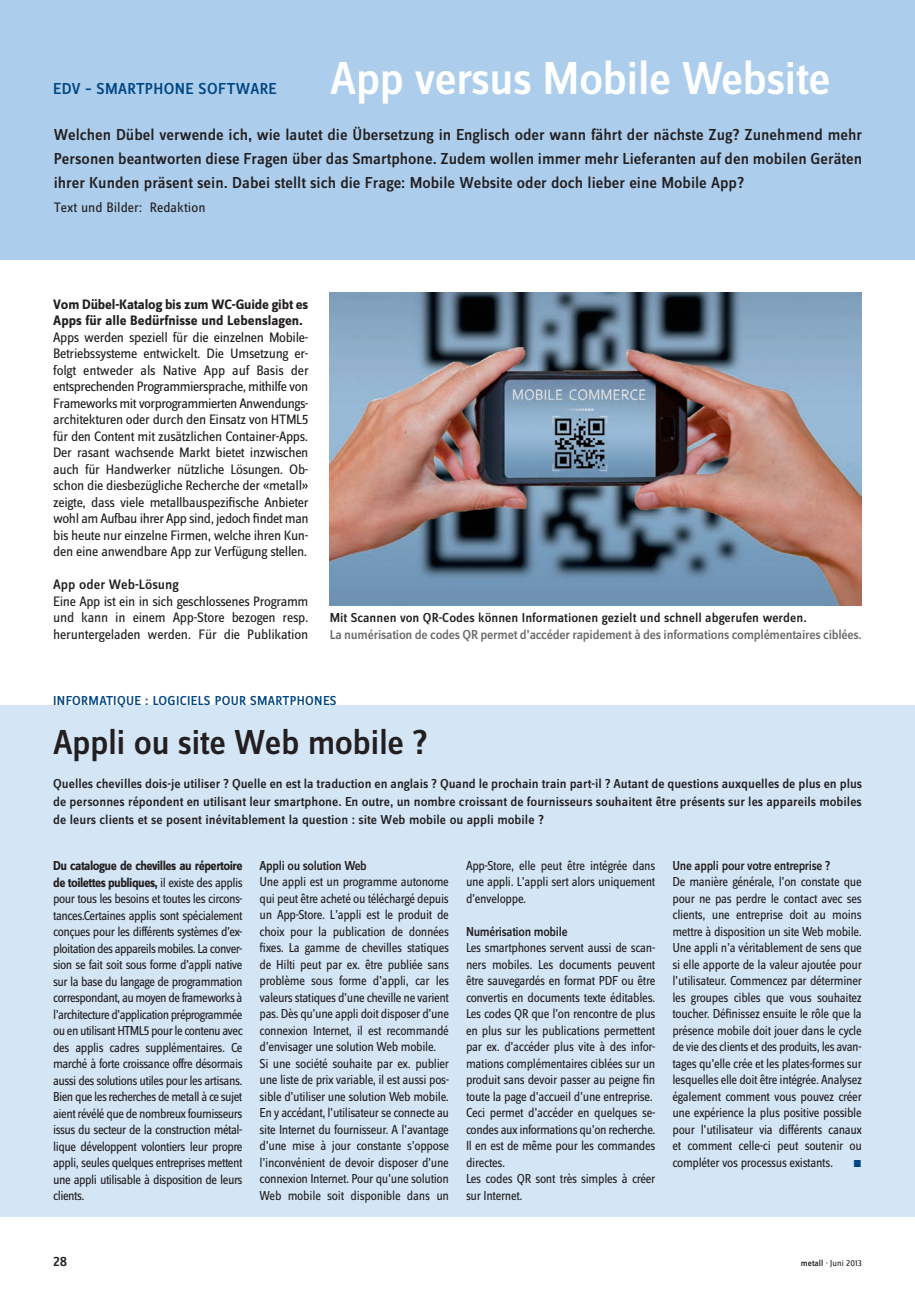
<style>
.page{position:relative;width:915px;height:1293px;background:#fff}
.page>*{position:absolute;margin:0;border:0;box-sizing:border-box;transform-origin:0 0}
.t1{font:500 48px "Zine Sans Dis";letter-spacing:-.015em;color:#fff}
.FR_Titel_24_medium{font:500 36px "Zine Sans Dis";letter-spacing:-.015em;color:#231f20}
.t2{font:500 16.5px/24px "Zine Sans Dis";color:#231f20;text-align:justify}
.t3{font:500 16.5px "Zine Sans Dis";letter-spacing:.025em;color:#004684}
.DE_Grundtext_ohne_EZ{font:14.25px/16.5px "Zine Sans Dis";letter-spacing:-.025em;color:#231f20;text-align:justify}
.DE_Grundtext_ohne_EZ-2{font:700 14.25px/16.5px "Zine Sans Dis";color:#231f20}
.DE_Grundtext_ohne_EZ-3{font:14.25px "Zine Sans Dis";color:#231f20}
.DE_Grundtext_ohne_EZ-4{font:500 14.25px "Zine Sans Dis";color:#231f20}
.FR_Grundtext_ohne_EZ{font:13.5px/16.5px "Zine Sans Dis";letter-spacing:-.025em;color:#231f20;text-align:justify;scale:.95 1}
.DE_Legende_9__medium{font:500 13.5px/18px "Zine Sans Dis";color:#231f20;text-align:justify}
.DE_Legende_9__medium-2{font:500 13.5px "Zine Sans Dis";letter-spacing:-.02em;color:#6c6d70}
.FR_Grundtext_ohne_EZ-2{font:500 13.5px "Zine Sans Dis";letter-spacing:-.025em;color:#231f20;scale:.95 1}
.t4{font:500 13.5px "Zine Sans Dis";letter-spacing:.025em;color:#004684}
.FR_Grundtext_ohne_EZ-3{font:10.5px "Zine Sans Dis Regular Roman Exp";color:#004684;scale:.95 1}
.t5{font:9px "Zine Sans Dis";color:#231f20}
.s1{font-weight:700}
.s2{font-weight:500}
</style>
<div class="page">
<div style="left:0;top:0;width:914px;height:259px;background:#accdeb"></div>
<div style="left:0;top:705px;width:914px;height:511px;background:#d4e5f5"></div>
<img style="left:330px;top:292px;width:531px;height:314px">
<p class="t3" style="left:53px;top:81px;width:225px">EDV – SMARTPHONE SOFTWARE</p>
<p class="t1" style="left:330px;top:54px;width:501px">App versus Mobile Website</p>
<p class="t2" style="left:54px;top:123px;width:809px">Welchen Dübel verwende ich, wie lautet die Übersetzung in Englisch oder wann fährt der nächste Zug? Zunehmend mehr Personen beantworten diese Fragen über das Smartphone. Zudem wollen immer mehr Lieferanten auf den mobilen Geräten ihrer Kunden präsent sein. Dabei stellt sich die Frage: Mobile Website oder doch lieber eine Mobile App?</p>
<p class="DE_Grundtext_ohne_EZ-3" style="left:54px;top:200px;width:153px">Text und Bilder: Redaktion</p>
<p class="DE_Grundtext_ohne_EZ-2" style="left:53px;top:296px;width:256px">Vom Dübel-Katalog bis zum WC-Guide gibt es<br>Apps für alle Bedürfnisse und Lebenslagen.</p>
<p class="DE_Grundtext_ohne_EZ" style="left:53px;top:329px;width:257px">Apps werden speziell für die einzelnen Mobile-Betriebssysteme entwickelt. Die Umsetzung er&shy;folgt entweder als Native App auf Basis der entsprechenden Programmiersprache, mithilfe von Frameworks mit vorprogrammierten Anwendungs&shy;architekturen oder durch den Einsatz von HTML5 für den Content mit zusätzlichen Container-Apps.</p>
<p class="DE_Grundtext_ohne_EZ" style="left:53px;top:445px;width:257px">Der rasant wachsende Markt bietet inzwischen auch für Handwerker nützliche Lösungen. Ob&shy;schon die diesbezügliche Recherche der «metall» zeigte, dass viele metallbauspezifische Anbieter wohl am Aufbau ihrer App sind, jedoch findet man bis heute nur einzelne Firmen, welche ihren Kun&shy;den eine anwendbare App zur Verfügung stellen.</p>
<p class="DE_Grundtext_ohne_EZ-4" style="left:53px;top:577px;width:127px">App oder Web-Lösung</p>
<p class="DE_Grundtext_ohne_EZ" style="left:53px;top:593px;width:257px">Eine App ist ein in sich geschlossenes Programm und kann in einem App-Store bezogen resp. heruntergeladen werden. Für die Publikation</p>
<p class="DE_Legende_9__medium" style="left:330px;top:609px;width:478px">Mit Scannen von QR-Codes können Informationen gezielt und schnell abgerufen werden.</p>
<p class="DE_Legende_9__medium-2" style="left:330px;top:628px;width:533px">La numérisation de codes QR permet d’accéder rapidement à des informations complémentaires ciblées.</p>
<p class="t4" style="left:53px;top:694px;width:285px">INFORMATIQUE : LOGICIELS POUR SMARTPHONES</p>
<p class="FR_Titel_24_medium" style="left:53px;top:724px;width:376px">Appli ou site Web mobile ?</p>
<p class="DE_Legende_9__medium" style="left:53px;top:775px;width:810px">Quelles chevilles dois-je utiliser ? Quelle en est la traduction en anglais ? Quand le prochain train part-il ? Autant de questions auxquelles de plus en plus de personnes répondent en utilisant leur smartphone. En outre, un nombre croissant de fournisseurs souhaitent être présents sur les appareils mobiles de leurs clients et se posent inévitablement la question : site Web mobile ou appli mobile ?</p>
<p class="FR_Grundtext_ohne_EZ" style="left:53px;top:858px;width:201px"><span class="s1">Du catalogue de chevilles au répertoire de toilettes publiques,</span> il existe des applis pour tous les besoins et toutes les circons&shy;tances.Certaines applis sont spécialement conçues pour les différents systèmes d’ex&shy;ploitation des appareils mobiles. La conver&shy;sion se fait soit sous forme d’appli native sur la base du langage de programmation correspondant, au moyen de frameworks à l’architecture d’application préprogrammée ou en utilisant HTML5 pour le contenu avec des applis cadres supplémentaires. Ce marché à forte croissance offre désormais aussi des solutions utiles pour les artisans.<br>Bien que les recherches de metall à ce sujet aient révélé que de nombreux fournisseurs issus du secteur de la construction métal&shy;lique développent volontiers leur propre appli, seules quelques entreprises mettent une appli utilisable à disposition de leurs clients.</p>
<p class="FR_Grundtext_ohne_EZ-2" style="left:259px;top:858px;width:114px">Appli ou solution Web</p>
<p class="FR_Grundtext_ohne_EZ" style="left:259px;top:874px;width:201px">Une appli est un programme autonome qui peut être acheté ou téléchargé depuis un App-Store. L’appli est le produit de choix pour la publication de données fixes. La gamme de chevilles statiques de Hilti peut par ex. être publiée sans problème sous forme d’appli, car les valeurs statiques d’une cheville ne varient pas. Dès qu’une appli doit disposer d’une connexion Internet, il est recommandé d’envisager une solution Web mobile.</p>
<p class="FR_Grundtext_ohne_EZ" style="left:259px;top:1056px;width:201px">Si une société souhaite par ex. publier une liste de prix variable, il est aussi pos&shy;sible d’utiliser une solution Web mobile.<br>En y accédant, l’utilisateur se connecte au site Internet du fournisseur. A l’avantage d’une mise à jour constante s’oppose l’inconvénient de devoir disposer d’une connexion Internet. Pour qu’une solution Web mobile soit disponible dans un</p>
<p class="FR_Grundtext_ohne_EZ" style="left:466px;top:858px;width:201px">App-Store, elle peut être intégrée dans une appli. L’appli sert alors uniquement d’enveloppe.</p>
<p class="FR_Grundtext_ohne_EZ-2" style="left:466px;top:924px;width:108px">Numérisation mobile</p>
<p class="FR_Grundtext_ohne_EZ" style="left:466px;top:940px;width:201px">Les smartphones servent aussi de scan&shy;ners mobiles. Les documents peuvent être sauvegardés en format PDF ou être convertis en documents texte éditables.<br>Les codes QR que l’on rencontre de plus en plus sur les publications permettent par ex. d’accéder plus vite à des infor&shy;mations complémentaires ciblées sur un produit sans devoir passer au peigne fin toute la page d’accueil d’une entreprise.</p>
<p class="FR_Grundtext_ohne_EZ" style="left:466px;top:1105px;width:201px">Ceci permet d’accéder en quelques se&shy;condes aux informations qu’on recherche.<br>Il en est de même pour les commandes directes.</p>
<p class="FR_Grundtext_ohne_EZ" style="left:466px;top:1171px;width:201px">Les codes QR sont très simples à créer sur Internet.</p>
<p class="FR_Grundtext_ohne_EZ-2" style="left:672px;top:858px;width:168px">Une appli pour votre entreprise ?</p>
<p class="FR_Grundtext_ohne_EZ" style="left:672px;top:874px;width:201px">De manière générale, l’on constate que pour ne pas perdre le contact avec ses clients, une entreprise doit au moins mettre à disposition un site Web mobile.<br>Une appli n’a véritablement de sens que si elle apporte de la valeur ajoutée pour l’utilisateur. Commencez par déterminer les groupes cibles que vous souhaitez toucher. Définissez ensuite le rôle que la présence mobile doit jouer dans le cycle de vie des clients et des produits, les avan&shy;tages qu’elle crée et les plates-formes sur lesquelles elle doit être intégrée. Analysez également comment vous pouvez créer une expérience la plus positive possible pour l’utilisateur via différents canaux et comment celle-ci peut soutenir ou compléter vos processus existants.</p>
<p class="FR_Grundtext_ohne_EZ-3" style="left:852px;top:1158px;width:11px">m</p>
<p class="DE_Grundtext_ohne_EZ-4" style="left:53px;top:1254px;width:16px">28</p>
<p class="t5" style="left:800px;top:1259px;width:62px"><span class="s2">metall</span> · Juni 2013</p>
</div>
